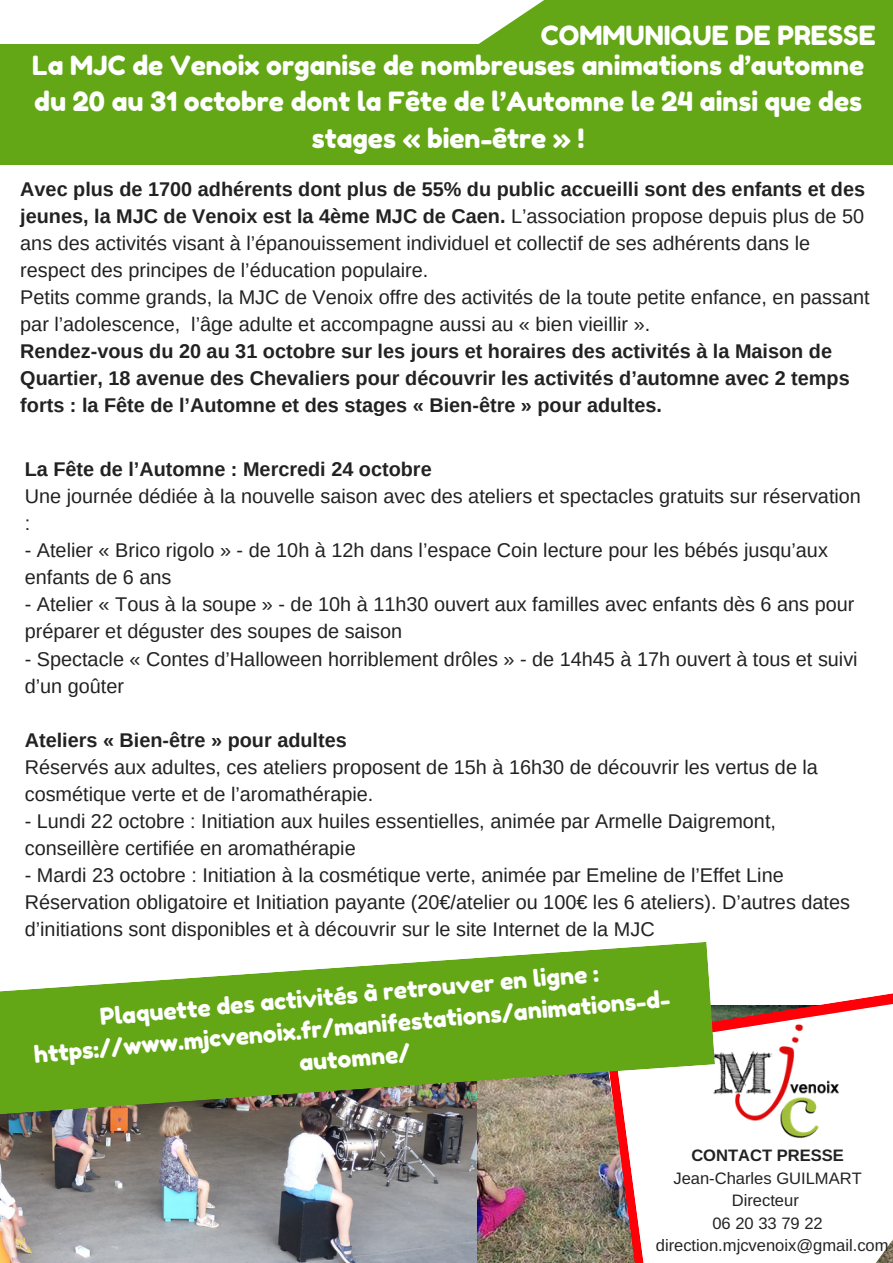
<style>
.page{position:relative;width:893px;height:1263px;background:#fff}
.page>*{position:absolute;margin:0;border:0;box-sizing:border-box;transform-origin:0 0}
.t1{font:26.55px/36px "Fredoka One";color:#fff;text-align:center}
.t2{font:23.25px/31.5px "Fredoka One";color:#fff;text-align:center}
.t3{font:19.8px/27px "Arimo";color:#222}
.t4{font:700 19.8px/27px "Arimo";color:#222}
.t5{font:16.5px "Arimo";color:#222}
.t6{font:16.5px "Fredoka One";color:#222}
.t7{font:700 16.5px "Arimo";color:#222}
.s1{font-weight:700}
</style>
<div class="page">
<div style="left:0;top:44px;width:893px;height:120px;background:#64a716"></div>
<svg style="left:478px;top:0;width:415px;height:44px;background:#70ae28"></svg>
<img style="left:476px;top:1114px;width:124px;height:149px">
<svg style="left:600px;top:993px;width:293px;height:270px"></svg>
<img style="left:708px;top:1014px;width:134px;height:134px">
<img style="left:0;top:1114px;width:476px;height:149px">
<svg style="left:0;top:942px;width:715px;height:172px;fill:#64a716"></svg>
<h1 class="t1" style="left:541px;top:17px;width:336px">COMMUNIQUE DE PRESSE</h1>
<h1 class="t1" style="left:32px;top:48px;width:834px">La MJC de Venoix organise de nombreuses animations d’automne du 20 au 31 octobre dont la Fête de l’Automne le 24 ainsi que des stages « bien-être » !</h1>
<p class="t3" style="left:20px;top:176px;width:851px"><span class="s1">Avec plus de 1700 adhérents dont plus de 55% du public accueilli sont des enfants et des jeunes, la MJC de Venoix est la 4ème MJC de Caen.</span> L’association propose depuis plus de 50 ans des activités visant à l’épanouissement individuel et collectif de ses adhérents dans le respect des principes de l’éducation populaire.<br>Petits comme grands, la MJC de Venoix offre des activités de la toute petite enfance, en passant par l’adolescence, l’âge adulte et accompagne aussi au « bien vieillir ».</p>
<p class="t4" style="left:20px;top:338px;width:831px">Rendez-vous du 20 au 31 octobre sur les jours et horaires des activités à la Maison de<br>Quartier, 18 avenue des Chevaliers pour découvrir les activités d’automne avec 2 temps forts : la Fête de l’Automne et des stages « Bien-être » pour adultes.</p>
<p class="t4" style="left:25px;top:456px;width:408px">La Fête de l’Automne : Mercredi 24 octobre</p>
<p class="t3" style="left:25px;top:483px;width:838px">Une journée dédiée à la nouvelle saison avec des ateliers et spectacles gratuits sur réservation :</p>
<p class="t3" style="left:25px;top:537px;width:805px">- Atelier « Brico rigolo » - de 10h à 12h dans l’espace Coin lecture pour les bébés jusqu’aux enfants de 6 ans</p>
<p class="t3" style="left:25px;top:591px;width:831px">- Atelier « Tous à la soupe » - de 10h à 11h30 ouvert aux familles avec enfants dès 6 ans pour préparer et déguster des soupes de saison</p>
<p class="t3" style="left:25px;top:645px;width:834px">- Spectacle « Contes d’Halloween horriblement drôles » - de 14h45 à 17h ouvert à tous et suivi d’un goûter</p>
<p class="t4" style="left:25px;top:726px;width:324px">Ateliers « Bien-être » pour adultes</p>
<p class="t3" style="left:25px;top:753px;width:795px">Réservés aux adultes, ces ateliers proposent de 15h à 16h30 de découvrir les vertus de la cosmétique verte et de l’aromathérapie.</p>
<p class="t3" style="left:25px;top:807px;width:753px">- Lundi 22 octobre : Initiation aux huiles essentielles, animée par Armelle Daigremont, conseillère certifiée en aromathérapie</p>
<p class="t3" style="left:25px;top:861px;width:827px">- Mardi 23 octobre : Initiation à la cosmétique verte, animée par Emeline de l’Effet Line<br>Réservation obligatoire et Initiation payante (20€/atelier ou 100€ les 6 ateliers). D’autres dates d’initiations sont disponibles et à découvrir sur le site Internet de la MJC</p>
<p class="t2" style="left:30px;top:1007px;width:641px;rotate:-5deg">Plaquette des activités à retrouver en ligne : https://www.mjcvenoix.fr/manifestations/animations-d&shy;automne/</p>
<p class="t6" style="left:719px;top:1137px;width:151px">CONTACT PRESSE</p>
<p class="t7" style="left:691px;top:1146px;width:154px">CONTACT PRESSE</p>
<p class="t5" style="left:673px;top:1168px;width:190px">Jean-Charles GUILMART</p>
<p class="t5" style="left:732px;top:1191px;width:69px">Directeur</p>
<p class="t5" style="left:712px;top:1213px;width:112px">06 20 33 79 22</p>
<p class="t5" style="left:656px;top:1236px;width:234px">direction.mjcvenoix@gmail.com</p>
</div>
